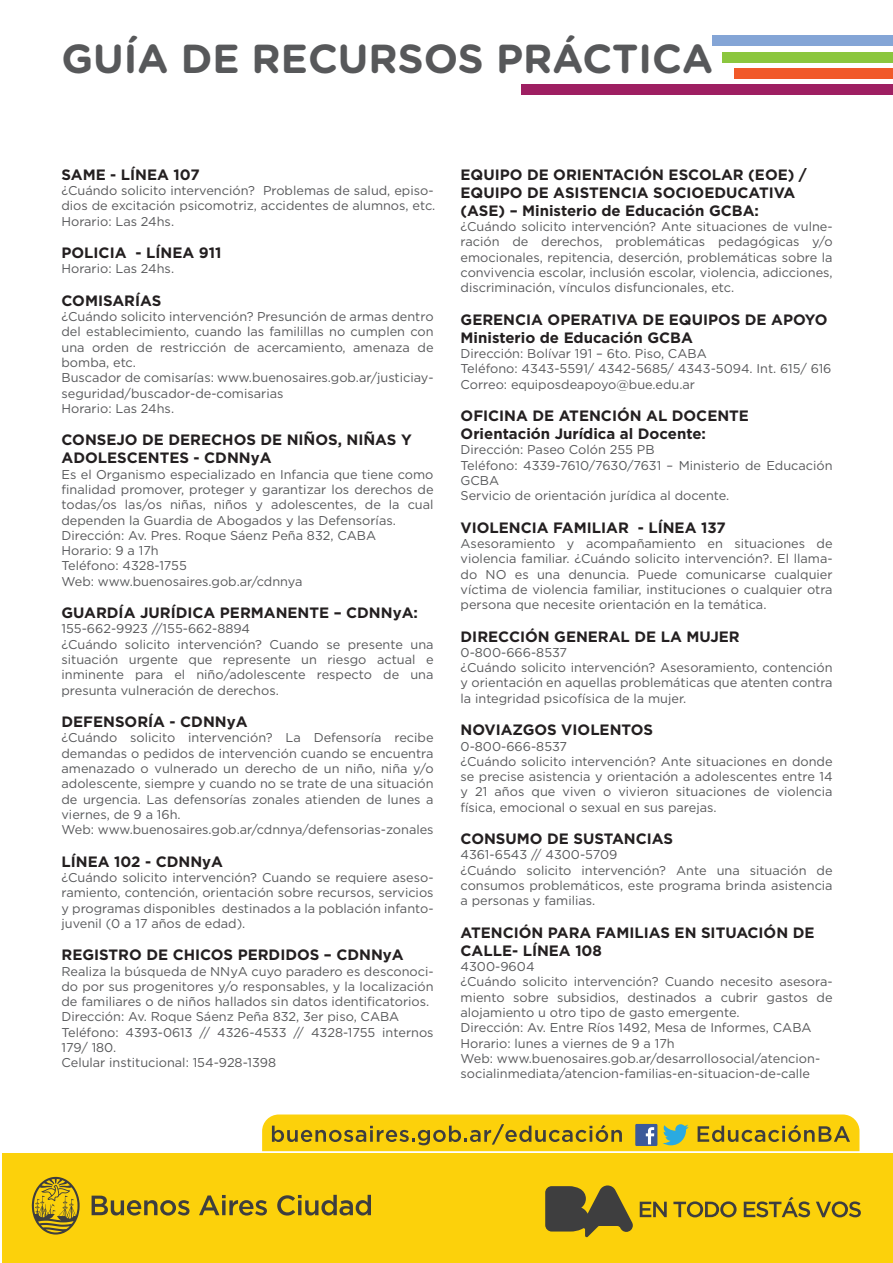
<style>
.page{position:relative;width:893px;height:1263px;background:#fff}
.page>*{position:absolute;margin:0;border:0;box-sizing:border-box;transform-origin:0 0}
.t1{font:700 40.5px "Gotham Rounded";color:#57585a}
.t2{font:700 15px/18px "Gotham";color:#231f20}
.t3{font:12.75px/15.3px "Gotham";color:#57585a}
</style>
<div class="page">
<div style="left:2px;top:1153px;width:891px;height:110px;background:#fcd10b"></div>
<svg style="left:92px;top:1195px;width:98px;height:20px"></svg>
<svg style="left:199px;top:1195px;width:68px;height:20px"></svg>
<svg style="left:277px;top:1195px;width:94px;height:20px"></svg>
<svg style="left:32px;top:1177px;width:48px;height:57px"></svg>
<svg style="left:640px;top:1202px;width:27px;height:15px"></svg>
<svg style="left:673px;top:1201px;width:64px;height:16px"></svg>
<svg style="left:744px;top:1197px;width:66px;height:20px"></svg>
<svg style="left:816px;top:1201px;width:45px;height:16px"></svg>
<svg style="left:545px;top:1185px;width:88px;height:52px"></svg>
<svg style="left:262px;top:1114px;width:597px;height:37px;background:#ddbc1c"></svg>
<div style="left:521px;top:85px;width:372px;height:10px;background:#9e1f62"></div>
<div style="left:712px;top:35px;width:181px;height:11px;background:#84a5d6"></div>
<div style="left:722px;top:52px;width:171px;height:11px;background:#8bc63e"></div>
<div style="left:734px;top:68px;width:159px;height:11px;background:#f15929"></div>
<h1 class="t1" style="left:62px;top:29px;width:653px">GUÍA DE RECURSOS PRÁCTICA</h1>
<p class="t2" style="left:62px;top:165px;width:140px">SAME - LÍNEA 107</p>
<p class="t3" style="left:62px;top:183px;width:375px">¿Cuándo solicito intervención? Problemas de salud, episo&shy;dios de excitación psicomotriz, accidentes de alumnos, etc.<br>Horario: Las 24hs.</p>
<p class="t2" style="left:62px;top:244px;width:161px">POLICIA - LÍNEA 911</p>
<p class="t3" style="left:62px;top:261px;width:114px">Horario: Las 24hs.</p>
<p class="t2" style="left:62px;top:291px;width:101px">COMISARÍAS</p>
<p class="t3" style="left:62px;top:309px;width:374px">¿Cuándo solicito intervención? Presunción de armas dentro del establecimiento, cuando las familillas no cumplen con una orden de restricción de acercamiento, amenaza de bomba, etc.<br>Buscador de comisarías: www.buenosaires.gob.ar/justiciay&shy;seguridad/buscador-de-comisarias<br>Horario: Las 24hs.</p>
<p class="t2" style="left:62px;top:431px;width:352px">CONSEJO DE DERECHOS DE NIÑOS, NIÑAS Y<br>ADOLESCENTES - CDNNyA</p>
<p class="t3" style="left:62px;top:466px;width:374px">Es el Organismo especializado en Infancia que tiene como finalidad promover, proteger y garantizar los derechos de todas/os las/os niñas, niños y adolescentes, de la cual dependen la Guardia de Abogados y las Defensorías.<br>Dirección: Av. Pres. Roque Sáenz Peña 832, CABA<br>Horario: 9 a 17h<br>Teléfono: 4328-1755<br>Web: www.buenosaires.gob.ar/cdnnya</p>
<p class="t2" style="left:62px;top:604px;width:358px">GUARDÍA JURÍDICA PERMANENTE – CDNNyA:</p>
<p class="t3" style="left:62px;top:621px;width:374px">155-662-9923 //155-662-8894<br>¿Cuándo solicito intervención? Cuando se presente una situación urgente que represente un riesgo actual e inminente para el niño/adolescente respecto de una presunta vulneración de derechos.</p>
<p class="t2" style="left:62px;top:713px;width:188px">DEFENSORÍA - CDNNyA</p>
<p class="t3" style="left:62px;top:730px;width:374px">¿Cuándo solicito intervención? La Defensoría recibe demandas o pedidos de intervención cuando se encuentra amenazado o vulnerado un derecho de un niño, niña y/o adolescente, siempre y cuando no se trate de una situación de urgencia. Las defensorías zonales atienden de lunes a viernes, de 9 a 16h.<br>Web: www.buenosaires.gob.ar/cdnnya/defensorias-zonales</p>
<p class="t2" style="left:62px;top:852px;width:163px">LÍNEA 102 - CDNNyA</p>
<p class="t3" style="left:62px;top:869px;width:374px;text-align:justify">¿Cuándo solicito intervención? Cuando se requiere aseso&shy;ramiento, contención, orientación sobre recursos, servicios y programas disponibles destinados a la población infanto&shy;juvenil (0 a 17 años de edad).</p>
<p class="t2" style="left:62px;top:946px;width:344px">REGISTRO DE CHICOS PERDIDOS – CDNNyA</p>
<p class="t3" style="left:62px;top:963px;width:374px">Realiza la búsqueda de NNyA cuyo paradero es desconoci&shy;do por sus progenitores y/o responsables, y la localización de familiares o de niños hallados sin datos identificatorios.<br>Dirección: Av. Roque Sáenz Peña 832, 3er piso, CABA Teléfono: 4393-0613 // 4326-4533 // 4328-1755 internos 179/ 180.<br>Celular institucional: 154-928-1398</p>
<p class="t2" style="left:461px;top:165px;width:348px">EQUIPO DE ORIENTACIÓN ESCOLAR (EOE) /<br>EQUIPO DE ASISTENCIA SOCIOEDUCATIVA (ASE) – Ministerio de Educación GCBA:</p>
<p class="t3" style="left:461px;top:219px;width:374px;text-align:justify">¿Cuándo solicito intervención? Ante situaciones de vulne&shy;ración de derechos, problemáticas pedagógicas y/o emocionales, repitencia, deserción, problemáticas sobre la convivencia escolar, inclusión escolar, violencia, adicciones, discriminación, vínculos disfuncionales, etc.</p>
<p class="t2" style="left:461px;top:310px;width:368px">GERENCIA OPERATIVA DE EQUIPOS DE APOYO<br>Ministerio de Educación GCBA</p>
<p class="t3" style="left:461px;top:346px;width:372px">Dirección: Bolívar 191 – 6to. Piso, CABA<br>Teléfono: 4343-5591/ 4342-5685/ 4343-5094. Int. 615/ 616<br>Correo: equiposdeapoyo@bue.edu.ar</p>
<p class="t2" style="left:461px;top:407px;width:290px">OFICINA DE ATENCIÓN AL DOCENTE<br>Orientación Jurídica al Docente:</p>
<p class="t3" style="left:461px;top:442px;width:374px">Dirección: Paseo Colón 255 PB<br>Teléfono: 4339-7610/7630/7631 – Ministerio de Educación GCBA<br>Servicio de orientación jurídica al docente.</p>
<p class="t2" style="left:461px;top:518px;width:267px">VIOLENCIA FAMILIAR - LÍNEA 137</p>
<p class="t3" style="left:461px;top:535px;width:374px;text-align:justify">Asesoramiento y acompañamiento en situaciones de violencia familiar. ¿Cuándo solicito intervención?. El llama&shy;do NO es una denuncia. Puede comunicarse cualquier víctima de violencia familiar, instituciones o cualquier otra persona que necesite orientación en la temática.</p>
<p class="t2" style="left:461px;top:627px;width:281px">DIRECCIÓN GENERAL DE LA MUJER</p>
<p class="t3" style="left:461px;top:644px;width:374px">0-800-666-8537<br>¿Cuándo solicito intervención? Asesoramiento, contención y orientación en aquellas problemáticas que atenten contra la integridad psicofísica de la mujer.</p>
<p class="t2" style="left:461px;top:721px;width:194px">NOVIAZGOS VIOLENTOS</p>
<p class="t3" style="left:461px;top:738px;width:374px">0-800-666-8537<br>¿Cuándo solicito intervención? Ante situaciones en donde se precise asistencia y orientación a adolescentes entre 14 y 21 años que viven o vivieron situaciones de violencia física, emocional o sexual en sus parejas.</p>
<p class="t2" style="left:461px;top:830px;width:214px">CONSUMO DE SUSTANCIAS</p>
<p class="t3" style="left:461px;top:847px;width:374px">4361-6543 // 4300-5709<br>¿Cuándo solicito intervención? Ante una situación de consumos problemáticos, este programa brinda asistencia a personas y familias.</p>
<p class="t2" style="left:461px;top:923px;width:355px">ATENCIÓN PARA FAMILIAS EN SITUACIÓN DE<br>CALLE- LÍNEA 108</p>
<p class="t3" style="left:461px;top:958px;width:374px">4300-9604<br>¿Cuándo solicito intervención? Cuando necesito asesora&shy;miento sobre subsidios, destinados a cubrir gastos de alojamiento u otro tipo de gasto emergente.<br>Dirección: Av. Entre Ríos 1492, Mesa de Informes, CABA Horario: lunes a viernes de 9 a 17h<br>Web: www.buenosaires.gob.ar/desarrollosocial/atencion&shy;socialinmediata/atencion-familias-en-situacion-de-calle</p>
</div>
